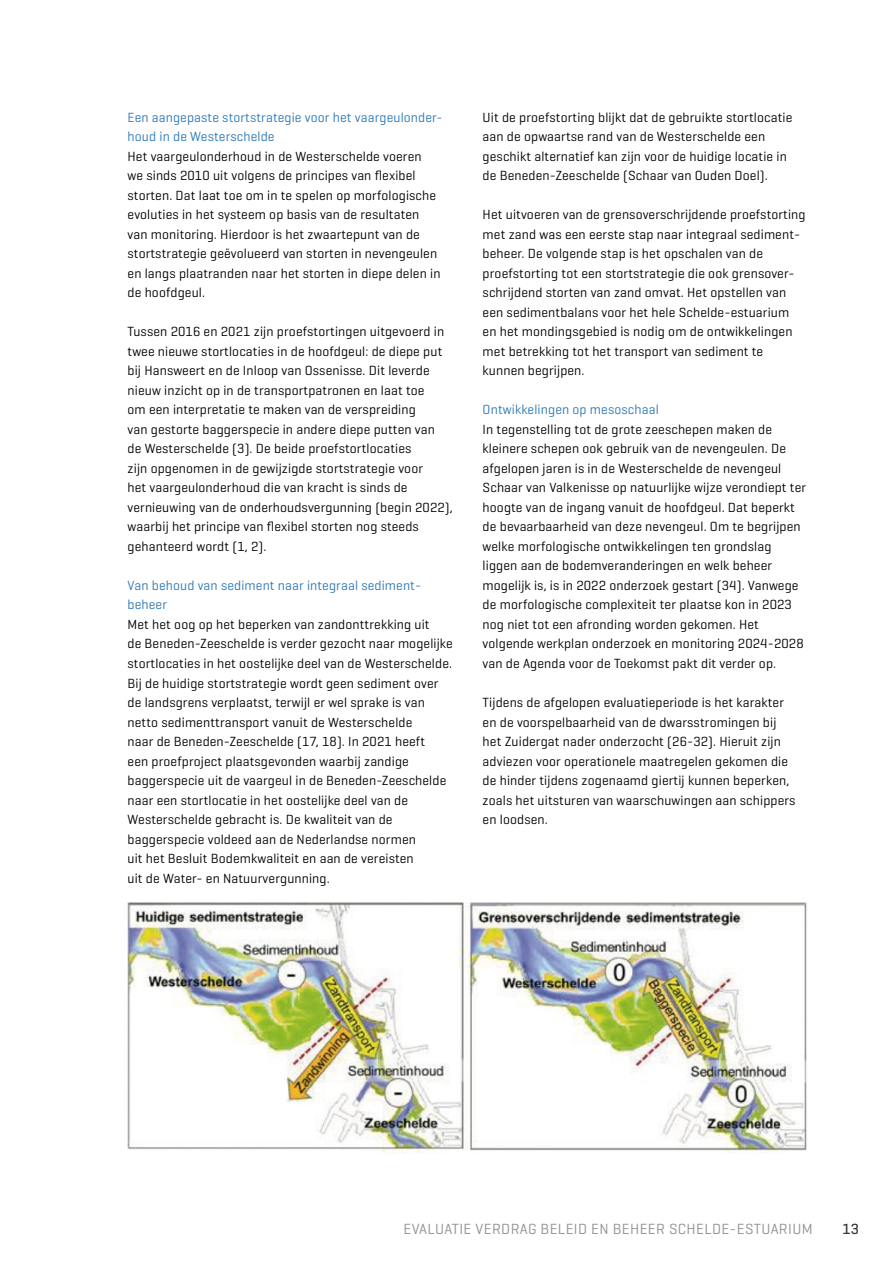
<style>
.page{position:relative;width:893px;height:1263px;background:#fff}
.page>*{position:absolute;margin:0;border:0;box-sizing:border-box;transform-origin:0 0}
.t1{font:15px "Geogrotesque";letter-spacing:.025em;color:#949290}
.t2{font:500 15px "Geogrotesque";color:#3d3732}
.P_-_Broodtekst{font:13.5px/19.5px "Geogrotesque";letter-spacing:.01em;color:#000}
.H4_-_Tussenkop_niveau_3{font:13.5px/19.5px "Geogrotesque";letter-spacing:.01em;color:#2d78b7}
</style>
<div class="page">
<img style="left:128px;top:902px;width:680px;height:251px">
<h4 class="H4_-_Tussenkop_niveau_3" style="left:128px;top:107px;width:317px">Een aangepaste stortstrategie voor het vaargeulonder&shy;houd in de Westerschelde</h4>
<p class="P_-_Broodtekst" style="left:128px;top:146px;width:314px">Het vaargeulonderhoud in de Westerschelde voeren<br>we sinds 2010 uit volgens de principes van flexibel storten. Dat laat toe om in te spelen op morfologische evoluties in het systeem op basis van de resultaten van monitoring. Hierdoor is het zwaartepunt van de stortstrategie geëvolueerd van storten in nevengeulen en langs plaatranden naar het storten in diepe delen in de hoofdgeul.</p>
<p class="P_-_Broodtekst" style="left:128px;top:322px;width:327px">Tussen 2016 en 2021 zijn proefstortingen uitgevoerd in twee nieuwe stortlocaties in de hoofdgeul: de diepe put bij Hansweert en de Inloop van Ossenisse. Dit leverde nieuw inzicht op in de transportpatronen en laat toe<br>om een interpretatie te maken van de verspreiding<br>van gestorte baggerspecie in andere diepe putten van<br>de Westerschelde (3). De beide proefstortlocaties<br>zijn opgenomen in de gewijzigde stortstrategie voor<br>het vaargeulonderhoud die van kracht is sinds de vernieuwing van de onderhoudsvergunning (begin 2022), waarbij het principe van flexibel storten nog steeds gehanteerd wordt (1, 2).</p>
<h4 class="H4_-_Tussenkop_niveau_3" style="left:128px;top:575px;width:293px">Van behoud van sediment naar integraal sediment&shy;beheer</h4>
<p class="P_-_Broodtekst" style="left:128px;top:614px;width:327px">Met het oog op het beperken van zandonttrekking uit<br>de Beneden-Zeeschelde is verder gezocht naar mogelijke stortlocaties in het oostelijke deel van de Westerschelde.<br>Bij de huidige stortstrategie wordt geen sediment over de landsgrens verplaatst, terwijl er wel sprake is van netto sedimenttransport vanuit de Westerschelde</p>
<p class="P_-_Broodtekst" style="left:128px;top:731px;width:320px">naar de Beneden-Zeeschelde (17, 18). In 2021 heeft een proefproject plaatsgevonden waarbij zandige baggerspecie uit de vaargeul in de Beneden-Zeeschelde naar een stortlocatie in het oostelijke deel van de Westerschelde gebracht is. De kwaliteit van de baggerspecie voldeed aan de Nederlandse normen</p>
<p class="P_-_Broodtekst" style="left:128px;top:848px;width:288px">uit het Besluit Bodemkwaliteit en aan de vereisten uit de Water- en Natuurvergunning.</p>
<p class="P_-_Broodtekst" style="left:483px;top:107px;width:311px">Uit de proefstorting blijkt dat de gebruikte stortlocatie aan de opwaartse rand van de Westerschelde een geschikt alternatief kan zijn voor de huidige locatie in de Beneden-Zeeschelde (Schaar van Ouden Doel).</p>
<p class="P_-_Broodtekst" style="left:483px;top:205px;width:325px">Het uitvoeren van de grensoverschrijdende proefstorting met zand was een eerste stap naar integraal sediment&shy;beheer. De volgende stap is het opschalen van de proefstorting tot een stortstrategie die ook grensover&shy;schrijdend storten van zand omvat. Het opstellen van een sedimentbalans voor het hele Schelde-estuarium en het mondingsgebied is nodig om de ontwikkelingen met betrekking tot het transport van sediment te kunnen begrijpen.</p>
<h4 class="H4_-_Tussenkop_niveau_3" style="left:483px;top:400px;width:178px">Ontwikkelingen op mesoschaal</h4>
<p class="P_-_Broodtekst" style="left:483px;top:419px;width:325px">In tegenstelling tot de grote zeeschepen maken de kleinere schepen ook gebruik van de nevengeulen. De afgelopen jaren is in de Westerschelde de nevengeul Schaar van Valkenisse op natuurlijke wijze verondiept ter hoogte van de ingang vanuit de hoofdgeul. Dat beperkt de bevaarbaarheid van deze nevengeul. Om te begrijpen welke morfologische ontwikkelingen ten grondslag liggen aan de bodemveranderingen en welk beheer mogelijk is, is in 2022 onderzoek gestart (34). Vanwege de morfologische complexiteit ter plaatse kon in 2023 nog niet tot een afronding worden gekomen. Het volgende werkplan onderzoek en monitoring 2024-2028 van de Agenda voor de Toekomst pakt dit verder op.</p>
<p class="P_-_Broodtekst" style="left:483px;top:692px;width:303px">Tijdens de afgelopen evaluatieperiode is het karakter en de voorspelbaarheid van de dwarsstromingen bij</p>
<p class="P_-_Broodtekst" style="left:483px;top:731px;width:314px">het Zuidergat nader onderzocht (26-32). Hieruit zijn adviezen voor operationele maatregelen gekomen die de hinder tijdens zogenaamd giertij kunnen beperken, zoals het uitsturen van waarschuwingen aan schippers en loodsen.</p>
<p class="t1" style="left:403px;top:1219px;width:411px">EVALUATIE VERDRAG BELEID EN BEHEER SCHELDE-ESTUARIUM</p>
<p class="t2" style="left:842px;top:1219px;width:18px">13</p>
</div>
